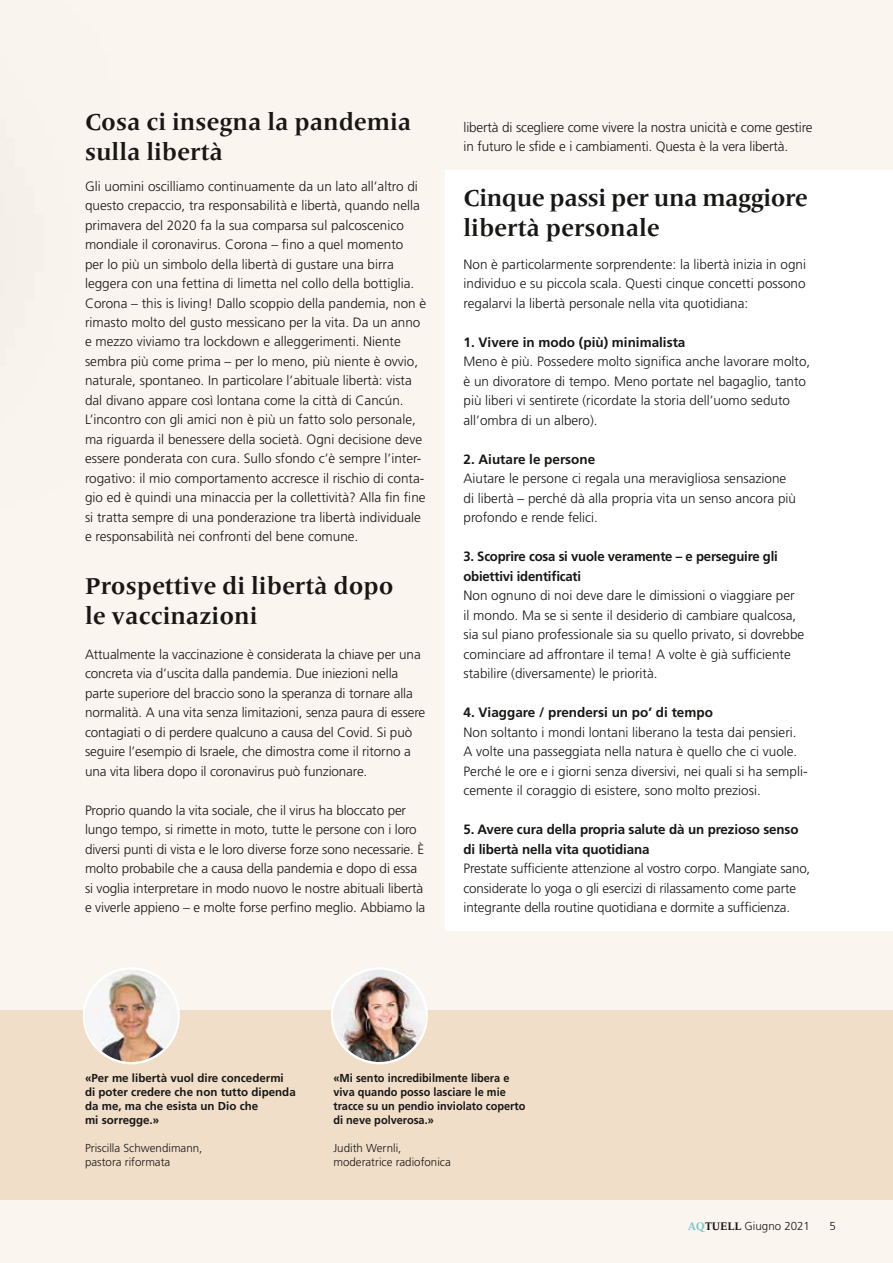
<style>
.page{position:relative;width:893px;height:1263px;background:#fbf5ef}
.page>*{position:absolute;margin:0;border:0;box-sizing:border-box;transform-origin:0 0}
.t1{font:700 24px/30px "Frutiger Serif LT Pro";color:#181716}
.t2{font:700 24px/30px "Frutiger Serif LT Pro";letter-spacing:-.02em;color:#181716}
.t3{font:300 13.5px/19.5px "Frutiger LT Std";color:#181716}
.t4{font:700 13.5px/19.5px "Frutiger LT Std";letter-spacing:-.01em;color:#181716}
.t5{font:700 11.55px/13.8px "Frutiger LT Std";color:#181716;scale:.95 1}
.t6{font:700 11.55px/13.8px "Frutiger LT Std";color:#181716}
.t7{font:300 11.55px/13.8px "Frutiger LT Std";color:#181716}
.s1{font-family:"Frutiger Serif LT Pro";font-weight:700;color:#7bc9cd}
.s2{font-family:"Frutiger Serif LT Pro";font-weight:700}
</style>
<div class="page">
<div style="left:445px;top:170px;width:448px;height:761px;background:#fff"></div>
<div style="left:0;top:1010px;width:893px;height:189px;background:#f1dec9"></div>
<img style="left:85px;top:969px;width:93px;height:93px;border-radius:46px">
<div style="left:83px;top:967px;width:97px;height:97px;border:2px solid #fff;border-radius:50%"></div>
<img style="left:333px;top:969px;width:93px;height:93px;border-radius:46px">
<div style="left:331px;top:967px;width:97px;height:97px;border:2px solid #fff;border-radius:50%"></div>
<h1 class="t1" style="left:85px;top:107px;width:328px">Cosa ci insegna la pandemia sulla libertà</h1>
<p class="t3" style="left:85px;top:176px;width:343px">Gli uomini oscilliamo continuamente da un lato all’altro di questo crepaccio, tra responsabilità e libertà, quando nella primavera del 2020 fa la sua comparsa sul palcoscenico mondiale il coronavirus. Corona – fino a quel momento<br>per lo più un simbolo della libertà di gustare una birra leggera con una fettina di limetta nel collo della bottiglia.<br>Corona – this is living! Dallo scoppio della pandemia, non è rimasto molto del gusto messicano per la vita. Da un anno e mezzo viviamo tra lockdown e alleggerimenti. Niente sembra più come prima – per lo meno, più niente è ovvio, naturale, spontaneo. In particolare l’abituale libertà: vista dal divano appare così lontana come la città di Cancún.<br>L’incontro con gli amici non è più un fatto solo personale, ma riguarda il benessere della società. Ogni decisione deve essere ponderata con cura. Sullo sfondo c’è sempre l’inter&shy;rogativo: il mio comportamento accresce il rischio di conta&shy;gio ed è quindi una minaccia per la collettività? Alla fin fine si tratta sempre di una ponderazione tra libertà individuale e responsabilità nei confronti del bene comune.</p>
<h1 class="t1" style="left:85px;top:571px;width:310px">Prospettive di libertà dopo le vaccinazioni</h1>
<p class="t3" style="left:85px;top:644px;width:342px">Attualmente la vaccinazione è considerata la chiave per una concreta via d’uscita dalla pandemia. Due iniezioni nella parte superiore del braccio sono la speranza di tornare alla normalità. A una vita senza limitazioni, senza paura di essere contagiati o di perdere qualcuno a causa del Covid. Si può seguire l’esempio di Israele, che dimostra come il ritorno a una vita libera dopo il coronavirus può funzionare.</p>
<p class="t3" style="left:85px;top:800px;width:342px">Proprio quando la vita sociale, che il virus ha bloccato per lungo tempo, si rimette in moto, tutte le persone con i loro diversi punti di vista e le loro diverse forze sono necessarie. È molto probabile che a causa della pandemia e dopo di essa si voglia interpretare in modo nuovo le nostre abituali libertà e viverle appieno – e molte forse perfino meglio. Abbiamo la</p>
<p class="t3" style="left:463px;top:118px;width:351px">libertà di scegliere come vivere la nostra unicità e come gestire in futuro le sfide e i cambiamenti. Questa è la vera libertà.</p>
<h1 class="t2" style="left:463px;top:183px;width:346px">Cinque passi per una maggiore libertà personale</h1>
<p class="t3" style="left:463px;top:254px;width:344px;text-align:justify">Non è particolarmente sorprendente: la libertà inizia in ogni individuo e su piccola scala. Questi cinque concetti possono regalarvi la libertà personale nella vita quotidiana:</p>
<p class="t4" style="left:463px;top:332px;width:223px">1. Vivere in modo (più) minimalista</p>
<p class="t3" style="left:463px;top:352px;width:348px">Meno è più. Possedere molto significa anche lavorare molto, è un divoratore di tempo. Meno portate nel bagaglio, tanto più liberi vi sentirete (ricordate la storia dell’uomo seduto all’ombra di un albero).</p>
<p class="t4" style="left:463px;top:449px;width:133px">2. Aiutare le persone</p>
<p class="t3" style="left:463px;top:469px;width:334px">Aiutare le persone ci regala una meravigliosa sensazione di libertà – perché dà alla propria vita un senso ancora più profondo e rende felici.</p>
<p class="t4" style="left:463px;top:547px;width:316px">3. Scoprire cosa si vuole veramente – e perseguire gli obiettivi identificati</p>
<p class="t3" style="left:463px;top:586px;width:342px">Non ognuno di noi deve dare le dimissioni o viaggiare per<br>il mondo. Ma se si sente il desiderio di cambiare qualcosa, sia sul piano professionale sia su quello privato, si dovrebbe cominciare ad affrontare il tema! A volte è già sufficiente stabilire (diversamente) le priorità.</p>
<p class="t4" style="left:463px;top:703px;width:251px">4. Viaggare / prendersi un po’ di tempo</p>
<p class="t3" style="left:463px;top:722px;width:346px">Non soltanto i mondi lontani liberano la testa dai pensieri.<br>A volte una passeggiata nella natura è quello che ci vuole.<br>Perché le ore e i giorni senza diversivi, nei quali si ha sempli&shy;cemente il coraggio di esistere, sono molto preziosi.</p>
<p class="t4" style="left:463px;top:820px;width:337px">5. Avere cura della propria salute dà un prezioso senso di libertà nella vita quotidiana</p>
<p class="t3" style="left:463px;top:859px;width:348px">Prestate sufficiente attenzione al vostro corpo. Mangiate sano, considerate lo yoga o gli esercizi di rilassamento come parte integrante della routine quotidiana e dormite a sufficienza.</p>
<p class="t6" style="left:85px;top:1071px;width:212px">«Per me libertà vuol dire concedermi di poter credere che non tutto dipenda da me, ma che esista un Dio che<br>mi sorregge.»</p>
<p class="t7" style="left:85px;top:1141px;width:119px">Priscilla Schwendimann, pastora riformata</p>
<p class="t5" style="left:333px;top:1071px;width:204px">«Mi sento incredibilmente libera e viva quando posso lasciare le mie tracce su un pendio inviolato coperto di neve polverosa.»</p>
<p class="t7" style="left:333px;top:1141px;width:119px">Judith Wernli, moderatrice radiofonica</p>
<p class="t7" style="left:688px;top:1219px;width:124px"><span class="s1">AQ</span><span class="s2">TUELL</span> Giugno 2021</p>
<p class="t7" style="left:829px;top:1219px;width:8px">5</p>
</div>
